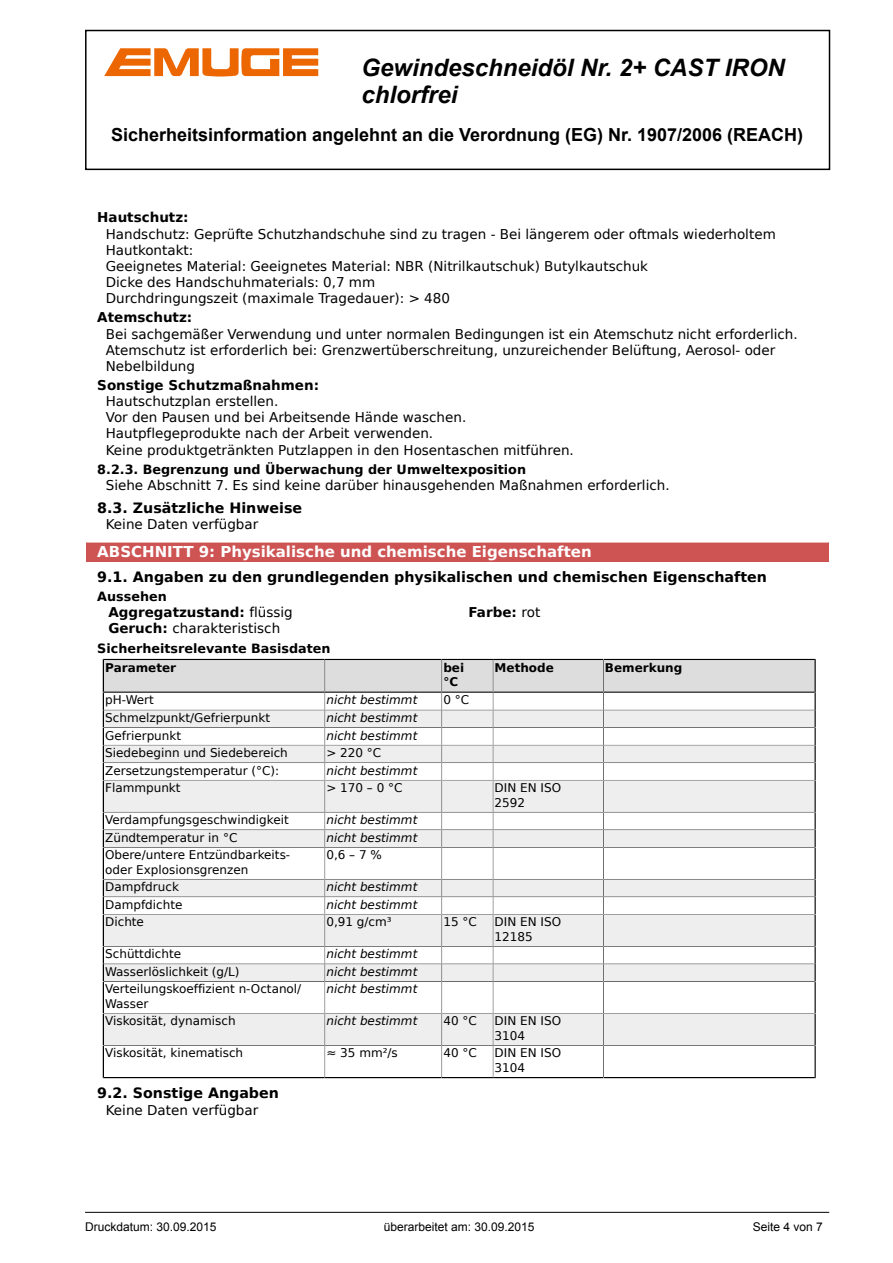
<style>
.page{position:relative;width:893px;height:1263px;background:#fff}
.page>*{position:absolute;margin:0;border:0;box-sizing:border-box;transform-origin:0 0}
.t1{font:italic 700 24px/27px "Arial";color:#000}
.t2{font:700 18px "Arial";color:#000}
.t3{font:700 15px "DejaVu Sans";color:#fff}
.t4{font:700 14.25px "DejaVu Sans";color:#000}
.t5{font:13.5px/16.2px "DejaVu Sans";color:#000}
.t6{font:700 13.5px "DejaVu Sans";color:#000}
.t7{font:700 12.75px "DejaVu Sans";color:#000}
.t8{font:12px/14.4px "DejaVu Sans";color:#000}
.t9{font:italic 12px "DejaVu Sans";color:#000}
.t10{font:12px "Arial";color:#000}
.t11{font:700 12px/14.4px "DejaVu Sans";color:#000}
.s1{font-weight:400}
.s2{font-weight:700}
</style>
<div class="page">
<div style="left:86px;top:543px;width:743px;height:19px;background:#ce5454"></div>
<svg style="left:103px;top:659px;width:713px;height:419px"></svg>
<div style="left:85px;top:30px;width:745px;height:140px;border:2px solid #000"></div>
<hr style="left:85px;top:1212px;width:744px;height:1px;background:#000">
<svg style="left:104px;top:48px;width:214px;height:29px"></svg>
<h1 class="t1" style="left:361px;top:55px;width:425px">Gewindeschneidöl Nr. 2+ CAST IRON chlorfrei</h1>
<h2 class="t2" style="left:111px;top:122px;width:694px">Sicherheitsinformation angelehnt an die Verordnung (EG) Nr. 1907/2006 (REACH)</h2>
<p class="t6" style="left:97px;top:207px;width:93px">Hautschutz:</p>
<p class="t5" style="left:106px;top:225px;width:671px">Handschutz: Geprüfte Schutzhandschuhe sind zu tragen - Bei längerem oder oftmals wiederholtem Hautkontakt:<br>Geeignetes Material: Geeignetes Material: NBR (Nitrilkautschuk) Butylkautschuk<br>Dicke des Handschuhmaterials: 0,7 mm<br>Durchdringungszeit (maximale Tragedauer): &gt; 480</p>
<p class="t6" style="left:97px;top:306px;width:97px">Atemschutz:</p>
<p class="t5" style="left:106px;top:325px;width:693px">Bei sachgemäßer Verwendung und unter normalen Bedingungen ist ein Atemschutz nicht erforderlich.<br>Atemschutz ist erforderlich bei: Grenzwertüberschreitung, unzureichender Belüftung, Aerosol- oder<br>Nebelbildung</p>
<p class="t6" style="left:97px;top:374px;width:223px">Sonstige Schutzmaßnahmen:</p>
<p class="t5" style="left:106px;top:393px;width:470px">Hautschutzplan erstellen.<br>Vor den Pausen und bei Arbeitsende Hände waschen.<br>Hautpflegeprodukte nach der Arbeit verwenden.<br>Keine produktgetränkten Putzlappen in den Hosentaschen mitführen.</p>
<p class="t7" style="left:97px;top:459px;width:430px">8.2.3. Begrenzung und Überwachung der Umweltexposition</p>
<p class="t5" style="left:106px;top:477px;width:565px">Siehe Abschnitt 7. Es sind keine darüber hinausgehenden Maßnahmen erforderlich.</p>
<p class="t4" style="left:97px;top:496px;width:206px">8.3. Zusätzliche Hinweise</p>
<p class="t5" style="left:106px;top:516px;width:154px">Keine Daten verfügbar</p>
<p class="t3" style="left:97px;top:539px;width:496px">ABSCHNITT 9: Physikalische und chemische Eigenschaften</p>
<p class="t4" style="left:97px;top:565px;width:671px">9.1. Angaben zu den grundlegenden physikalischen und chemischen Eigenschaften</p>
<p class="t7" style="left:97px;top:586px;width:71px">Aussehen</p>
<p class="t6" style="left:108px;top:601px;width:186px">Aggregatzustand: <span class="s1">flüssig</span></p>
<p class="t6" style="left:468px;top:601px;width:73px">Farbe: <span class="s1">rot</span></p>
<p class="t5" style="left:108px;top:620px;width:173px"><span class="s2">Geruch:</span> charakteristisch</p>
<p class="t7" style="left:97px;top:638px;width:235px">Sicherheitsrelevante Basisdaten</p>
<p class="t11" style="left:105px;top:660px;width:72px">Parameter</p>
<p class="t11" style="left:443px;top:660px;width:22px">bei °C</p>
<p class="t11" style="left:495px;top:660px;width:61px">Methode</p>
<p class="t11" style="left:605px;top:660px;width:79px">Bemerkung</p>
<p class="t8" style="left:105px;top:693px;width:50px">pH-Wert</p>
<p class="t9" style="left:326px;top:692px;width:92px">nicht bestimmt</p>
<p class="t8" style="left:443px;top:693px;width:27px">0 °C</p>
<p class="t8" style="left:105px;top:710px;width:166px">Schmelzpunkt/Gefrierpunkt</p>
<p class="t9" style="left:326px;top:709px;width:92px">nicht bestimmt</p>
<p class="t8" style="left:105px;top:728px;width:77px">Gefrierpunkt</p>
<p class="t9" style="left:326px;top:727px;width:92px">nicht bestimmt</p>
<p class="t8" style="left:105px;top:745px;width:184px">Siedebeginn und Siedebereich</p>
<p class="t8" style="left:326px;top:745px;width:56px">&gt; 220 °C</p>
<p class="t8" style="left:105px;top:763px;width:176px">Zersetzungstemperatur (°C):</p>
<p class="t9" style="left:326px;top:762px;width:92px">nicht bestimmt</p>
<p class="t8" style="left:105px;top:780px;width:77px">Flammpunkt</p>
<p class="t8" style="left:326px;top:780px;width:78px">&gt; 170 – 0 °C</p>
<p class="t8" style="left:495px;top:780px;width:68px">DIN EN ISO<br>2592</p>
<p class="t8" style="left:105px;top:812px;width:185px">Verdampfungsgeschwindigkeit</p>
<p class="t9" style="left:326px;top:811px;width:92px">nicht bestimmt</p>
<p class="t8" style="left:105px;top:830px;width:134px">Zündtemperatur in °C</p>
<p class="t9" style="left:326px;top:829px;width:92px">nicht bestimmt</p>
<p class="t8" style="left:105px;top:847px;width:187px">Obere/untere Entzündbarkeits&shy;oder Explosionsgrenzen</p>
<p class="t8" style="left:326px;top:847px;width:57px">0,6 – 7 %</p>
<p class="t8" style="left:105px;top:879px;width:75px">Dampfdruck</p>
<p class="t9" style="left:326px;top:878px;width:92px">nicht bestimmt</p>
<p class="t8" style="left:105px;top:897px;width:79px">Dampfdichte</p>
<p class="t9" style="left:326px;top:896px;width:92px">nicht bestimmt</p>
<p class="t8" style="left:105px;top:914px;width:40px">Dichte</p>
<p class="t8" style="left:326px;top:914px;width:67px">0,91 g/cm³</p>
<p class="t8" style="left:443px;top:914px;width:35px">15 °C</p>
<p class="t8" style="left:495px;top:914px;width:68px">DIN EN ISO<br>12185</p>
<p class="t8" style="left:105px;top:946px;width:77px">Schüttdichte</p>
<p class="t9" style="left:326px;top:945px;width:92px">nicht bestimmt</p>
<p class="t8" style="left:105px;top:964px;width:136px">Wasserlöslichkeit (g/L)</p>
<p class="t9" style="left:326px;top:963px;width:92px">nicht bestimmt</p>
<p class="t8" style="left:105px;top:982px;width:198px">Verteilungskoeffizient n-Octanol/<br>Wasser</p>
<p class="t9" style="left:326px;top:980px;width:92px">nicht bestimmt</p>
<p class="t8" style="left:105px;top:1013px;width:132px">Viskosität, dynamisch</p>
<p class="t9" style="left:326px;top:1012px;width:92px">nicht bestimmt</p>
<p class="t8" style="left:443px;top:1013px;width:35px">40 °C</p>
<p class="t8" style="left:495px;top:1013px;width:68px">DIN EN ISO<br>3104</p>
<p class="t8" style="left:105px;top:1045px;width:140px">Viskosität, kinematisch</p>
<p class="t8" style="left:326px;top:1045px;width:73px">≈ 35 mm²/s</p>
<p class="t8" style="left:443px;top:1045px;width:35px">40 °C</p>
<p class="t8" style="left:495px;top:1045px;width:68px">DIN EN ISO<br>3104</p>
<p class="t4" style="left:97px;top:1081px;width:183px">9.2. Sonstige Angaben</p>
<p class="t5" style="left:106px;top:1101px;width:154px">Keine Daten verfügbar</p>
<p class="t10" style="left:85px;top:1219px;width:133px">Druckdatum: 30.09.2015</p>
<p class="t10" style="left:384px;top:1219px;width:152px">überarbeitet am: 30.09.2015</p>
<p class="t10" style="left:753px;top:1219px;width:72px">Seite 4 von 7</p>
</div>
